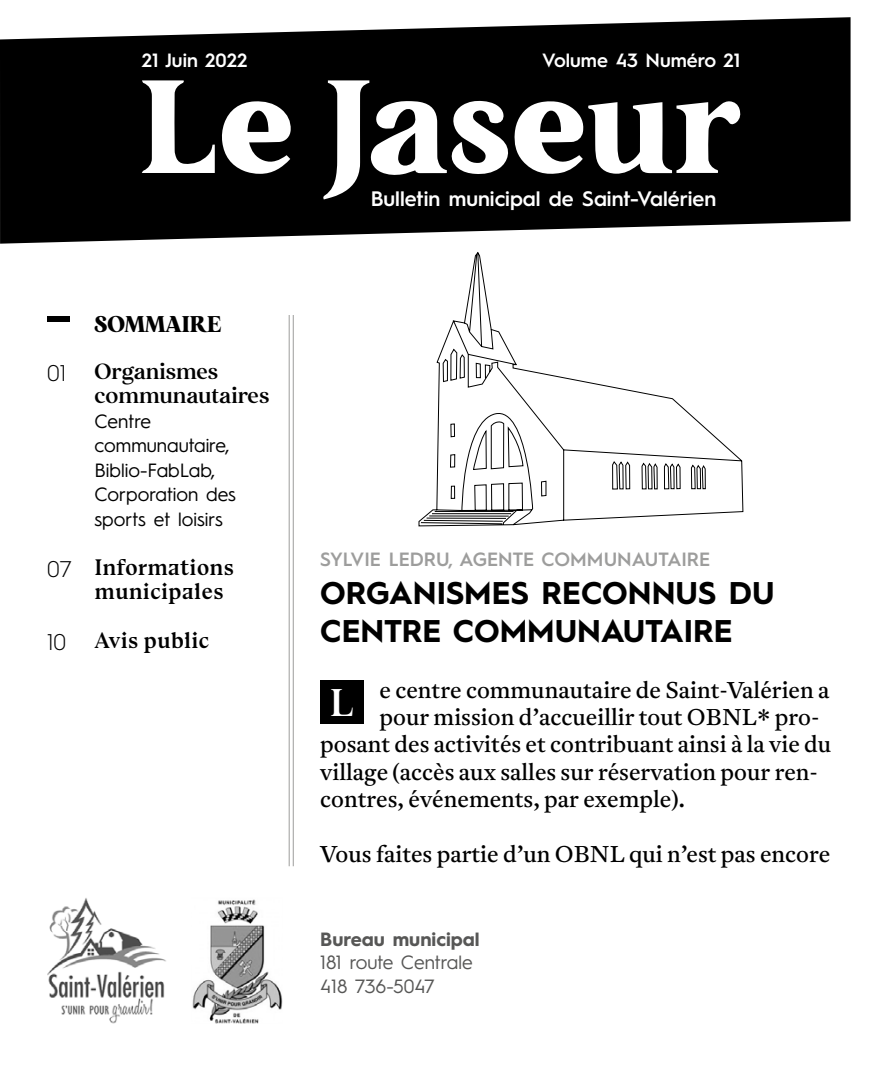
<style>
.page{position:relative;width:882px;height:1071px;background:#fff}
.page>*{position:absolute;margin:0;border:0;box-sizing:border-box;transform-origin:0 0}
.t1{font:600 38.5px "Restora Neue";color:#fff}
.t2{font:700 31.5px/37.8px "Hurme Geometric Sans 1";color:#000}
.t3{font:22.75px "Antwerp";color:#000}
.t4{font:500 22.75px/24.5px "Bluu Suuperstar";color:#000}
.t5{font:800 22.75px "Restora Neue";color:#000}
.t6{font:300 22.75px "Hurme Geometric Sans 1";color:#000}
.t7{font:600 21.88px/24.5px "Restora Neue";color:#000}
.t8{font:600 21px "Hurme Geometric Sans 1";color:#fff}
.t9{font:19.25px/24.5px "Hurme Geometric Sans 1";color:#000}
.t10{font:600 19.25px "Hurme Geometric Sans 1";color:#9d9d9c}
.t11{font:19.25px/23.1px "Hurme Geometric Sans 1";color:#575756}
.t12{font:600 19.25px "Hurme Geometric Sans 1";color:#fff}
.t13{font:700 19.25px "Hurme Geometric Sans 1";color:#575756}
</style>
<div class="page">
<svg style="left:0;top:17px;width:851px;height:227px;background:#252525"></svg>
<svg style="left:221px;top:101px;width:70px;height:73px"></svg>
<svg style="left:142px;top:80px;width:73px;height:93px"></svg>
<svg style="left:323px;top:80px;width:418px;height:119px"></svg>
<hr style="left:289px;top:315px;width:1px;height:551px;background:#9d9d9c">
<hr style="left:293px;top:315px;width:1px;height:551px;background:#9d9d9c">
<div style="left:47px;top:317px;width:22px;height:5px;background:#000"></div>
<img style="left:47px;top:898px;width:119px;height:126px">
<img style="left:192px;top:899px;width:91px;height:125px">
<div style="left:320px;top:680px;width:44px;height:44px;background:#000"></div>
<svg style="left:418px;top:252px;width:326px;height:275px"></svg>
<p class="t12" style="left:142px;top:46px;width:107px">21 Juin 2022</p>
<p class="t12" style="left:542px;top:46px;width:199px">Volume 43 Numéro 21</p>
<p class="t6" style="left:47px;top:357px;width:21px">01</p>
<p class="t6" style="left:47px;top:553px;width:26px">07</p>
<p class="t6" style="left:47px;top:627px;width:21px">10</p>
<p class="t5" style="left:94px;top:310px;width:128px">SOMMAIRE</p>
<p class="t7" style="left:94px;top:358px;width:176px">Organismes communautaires</p>
<p class="t9" style="left:94px;top:407px;width:143px">Centre communautaire,<br>Biblio-FabLab,<br>Corporation des sports et loisirs</p>
<p class="t4" style="left:94px;top:555px;width:141px">Informations municipales</p>
<p class="t4" style="left:94px;top:628px;width:117px">Avis public</p>
<p class="t8" style="left:371px;top:184px;width:347px">Bulletin municipal de Saint-Valérien</p>
<p class="t10" style="left:320px;top:546px;width:392px">SYLVIE LEDRU, AGENTE COMMUNAUTAIRE</p>
<h2 class="t2" style="left:320px;top:572px;width:456px">ORGANISMES RECONNUS DU<br>CENTRE COMMUNAUTAIRE</h2>
<p class="t3" style="left:380px;top:675px;width:451px">e centre communautaire de Saint-Valérien a</p>
<p class="t3" style="left:380px;top:702px;width:441px">pour mission d’accueillir tout OBNL* pro-</p>
<p class="t3" style="left:320px;top:729px;width:513px">posant des activités et contribuant ainsi à la vie du</p>
<p class="t3" style="left:320px;top:756px;width:499px">village (accès aux salles sur réservation pour ren-</p>
<p class="t3" style="left:320px;top:784px;width:367px">contres, événements, par exemple).</p>
<p class="t3" style="left:320px;top:838px;width:512px">Vous faites partie d’un OBNL qui n’est pas encore</p>
<h1 class="t1" style="left:330px;top:679px;width:25px">L</h1>
<p class="t13" style="left:320px;top:926px;width:161px">Bureau municipal</p>
<p class="t11" style="left:320px;top:950px;width:154px">181 route Centrale<br>418 736-5047</p>
</div>
